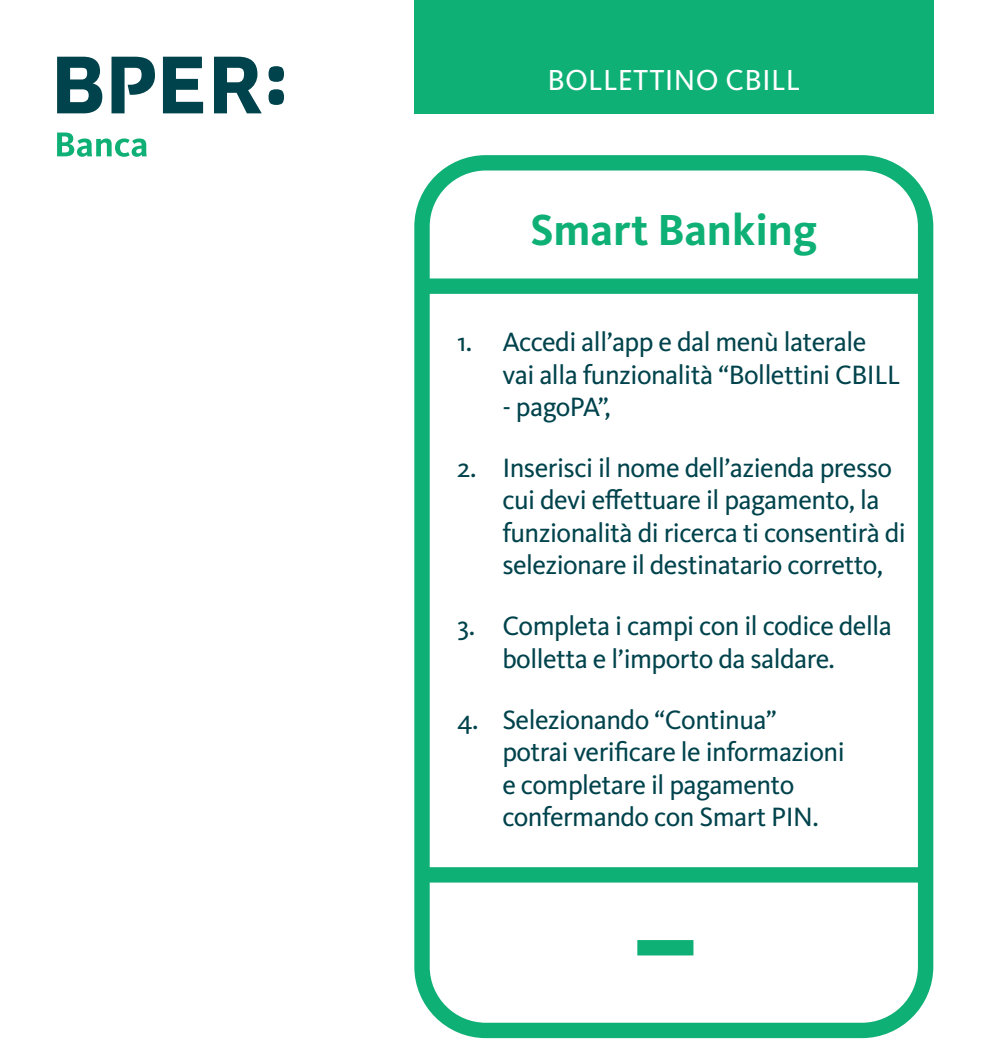
<style>
.page{position:relative;width:993px;height:1063px;background:#fff}
.page>*{position:absolute;margin:0;border:0;box-sizing:border-box;transform-origin:0 0}
.t1{font:700 45px "Kievit Pro";color:#0fb076}
.t2{font:30px "Kievit Pro";letter-spacing:.01em;color:#fff}
.t3{font:27.5px/32.5px "Kievit Pro";letter-spacing:-.02em;color:#00434c}
</style>
<div class="page">
<div style="left:414px;top:155px;width:519px;height:883px;border:15px solid #0fb076;border-radius:64px"></div>
<div style="left:419px;top:278px;width:508px;height:16px;background:#0fb076"></div>
<div style="left:419px;top:867px;width:508px;height:16px;background:#0fb076"></div>
<div style="left:637px;top:940px;width:56px;height:15px;background:#0fb076"></div>
<div style="left:414px;top:0;width:519px;height:113px;background:#0fb076"></div>
<svg style="left:57px;top:133px;width:90px;height:24px"></svg>
<svg style="left:57px;top:57px;width:227px;height:56px"></svg>
<p class="t2" style="left:547px;top:62px;width:254px">BOLLETTINO CBILL</p>
<p class="t1" style="left:530px;top:203px;width:288px">Smart Banking</p>
<p class="t3" style="left:502px;top:326px;width:399px;text-indent:-45px">1. Accedi all’app e dal menù laterale vai alla funzionalità “Bollettini CBILL</p>
<p class="t3" style="left:502px;top:391px;width:110px">- pagoPA”,</p>
<p class="t3" style="left:502px;top:451px;width:405px;text-indent:-45px">2. Inserisci il nome dell’azienda presso cui devi effettuare il pagamento, la funzionalità di ricerca ti consentirà di selezionare il destinatario corretto,</p>
<p class="t3" style="left:457px;top:610px;width:436px;text-align:center">3. Completa i campi con il codice della bolletta e l’importo da saldare.</p>
<p class="t3" style="left:502px;top:703px;width:344px;text-indent:-45px">4. Selezionando “Continua” potrai verificare le informazioni e completare il pagamento confermando con Smart PIN.</p>
</div>
